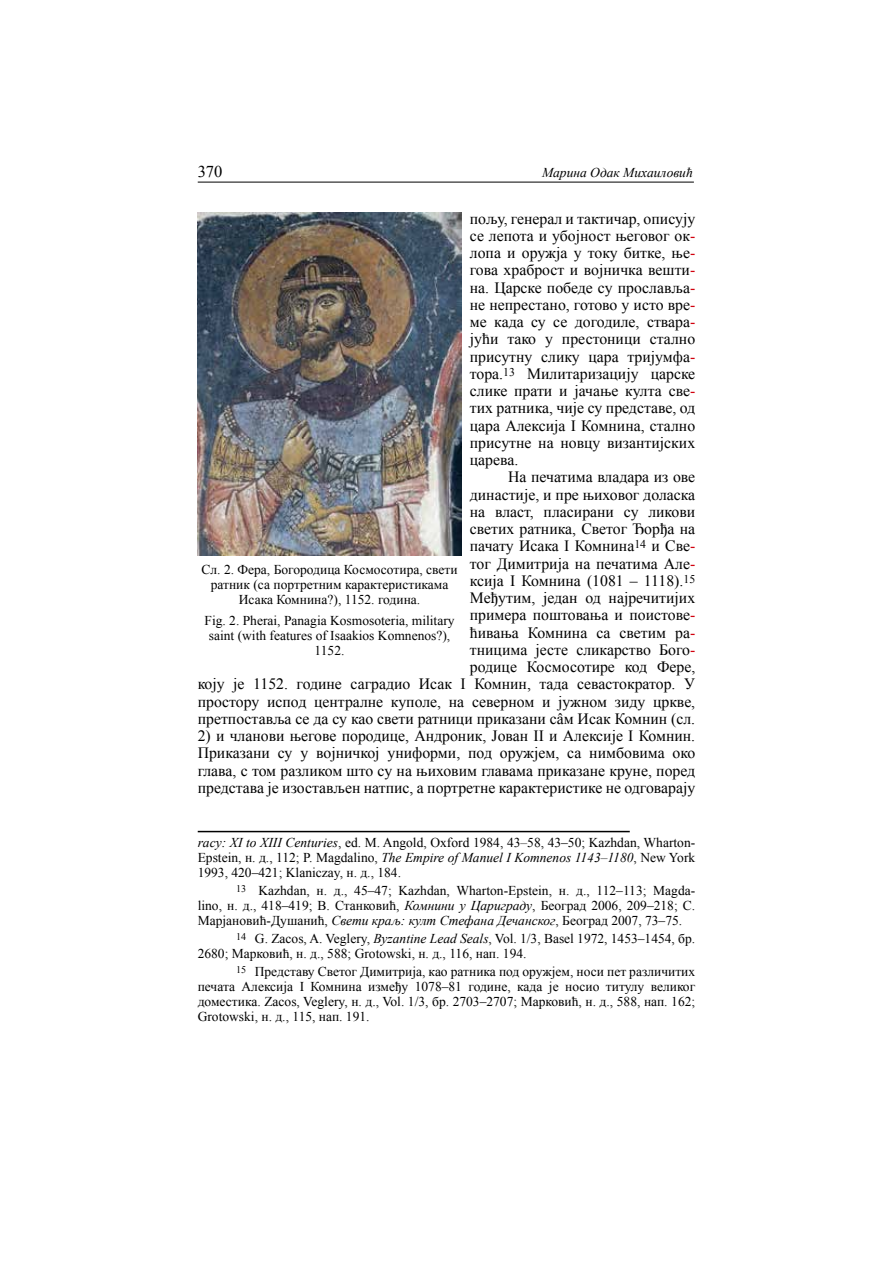
<style>
.page{position:relative;width:893px;height:1263px;background:#fff}
.page>*{position:absolute;margin:0;border:0;box-sizing:border-box;transform-origin:0 0}
.t1{font:16.5px "Times New Roman";color:#000}
.t2{font:15.75px/17.2px "Times New Roman";color:#000;text-align:justify}
.t3{font:13.5px/15px "Times New Roman";color:#000;text-align:justify}
.t4{font:italic 13.5px "Times New Roman";color:#000}
.s1{color:#d1010e}
.s2{font-style:italic}
</style>
<div class="page">
<hr style="left:198px;top:182px;width:496px;height:1px;background:#000">
<hr style="left:198px;top:831px;width:432px;height:1px;background:#000">
<img style="left:198px;top:213px;width:263px;height:342px">
<p class="t1" style="left:198px;top:161px;width:26px">370</p>
<p class="t4" style="left:542px;top:164px;width:152px">Марина Одак Михаиловић</p>
<p class="t2" style="left:470px;top:209px;width:227px">пољу, генерал и тактичар, описују се лепота и убојност његовог ок&shy;лопа и оружја у току битке, ње&shy;гова храброст и војничка вешти&shy;на. Царске победе су прославља&shy;не непрестано, готово у исто вре&shy;ме када су се догодиле, ствара&shy;јући тако у престоници стално присутну слику цара тријумфа&shy;тора.<sup>13</sup> Милитаризацију царске слике прати и јачање култа све&shy;тих ратника, чије су представе, од цара Алексија I Комнина, стално присутне на новцу византијских царева.</p>
<p class="t2" style="left:198px;top:468px;width:499px;text-align:right">На печатима владара из ове<br>династије, и пре њиховог доласка<br>на власт, пласирани су ликови<br>светих ратника, Светог Ђорђа на<br>пачату Исака I Комнина<sup>14</sup> и Све<span class="s1">-<br></span>тог Димитрија на печатима Але<span class="s1">-<br></span>ксија I Комнина (1081 – 1118).<sup>15<br></sup>Међутим, један од најречитијих<br>примера поштовања и поистове<span class="s1">-<br></span>ћивања Комнина са светим ра<span class="s1">-<br></span>тницима јесте сликарство Бого<span class="s1">-<br></span>родице Космосотире код Фере,<br>коју је 1152. године саградио Исак I Комнин, тада севастократор. У простору испод централне куполе, на северном и јужном зиду цркве, претпоставља се да су као свети ратници приказани сâм Исак Комнин (сл.</p>
<p class="t2" style="left:198px;top:727px;width:499px">2) и чланови његове породице, Андроник, Јован II и Алексије I Комнин.<br>Приказани су у војничкој униформи, под оружјем, са нимбовима око глава, с том разликом што су на њиховим главама приказане круне, поред представа је изостављен натпис, а портретне карактеристике не одговарају</p>
<p class="t3" style="left:202px;top:561px;width:258px;text-align:center">Сл. 2. Фера, Богородица Космосотира, свети ратник (са портретним карактеристикама<br>Исака Комнина?), 1152. година.</p>
<p class="t3" style="left:204px;top:612px;width:252px;text-align:center">Fig. 2. Pherai, Panagia Kosmosoteria, military saint (with features of Isaakios Komnenos?),<br>1152.</p>
<p class="t3" style="left:198px;top:834px;width:499px"><span class="s2">racy: XI to XIII Centuries</span>, ed. M. Angold, Oxford 1984, 43<span class="s2">–</span>58, 43–50; Kazhdan, Wharton-Epstein, н. д., 112; P. Magdalino, <span class="s2">The Empire of Manuel I Komnenos 1143–1180</span>, New York 1993, 420–421; Klaniczay, н. д., 184.</p>
<p class="t3" style="left:198px;top:882px;width:499px;text-indent:38px"><sup>13</sup> Kazhdan, н. д., 45–47; Kazhdan, Wharton-Epstein, н. д., 112–113; Magda&shy;lino, н. д., 418–419; В. Станковић, <span class="s2">Комнини у Цариграду</span>, Београд 2006, 209–218; С.<br>Марјановић-Душанић, <span class="s2">Свети краљ: култ Стефана Дечанског</span>, Београд 2007, 73–75.</p>
<p class="t3" style="left:198px;top:930px;width:499px;text-indent:38px"><sup>14</sup> G. Zacos, A. Veglery, <span class="s2">Byzantine Lead Seals</span>, Vol. 1/3, Basel 1972, 1453–1454, бр.<br>2680; Марковић, н. д., 588; Grotowski, н. д., 116, нап. 194.</p>
<p class="t3" style="left:198px;top:963px;width:499px;text-indent:38px"><sup>15</sup> Представу Светог Димитрија, као ратника под оружјем, носи пет различитих печата Алексија I Комнина између 1078–81 године, када је носио титулу великог доместика. Zacos, Veglery, н. д., Vol. 1/3, бр. 2703–2707; Марковић, н. д., 588, нап. 162; Grotowski, н. д., 115, нап. 191.</p>
</div>
